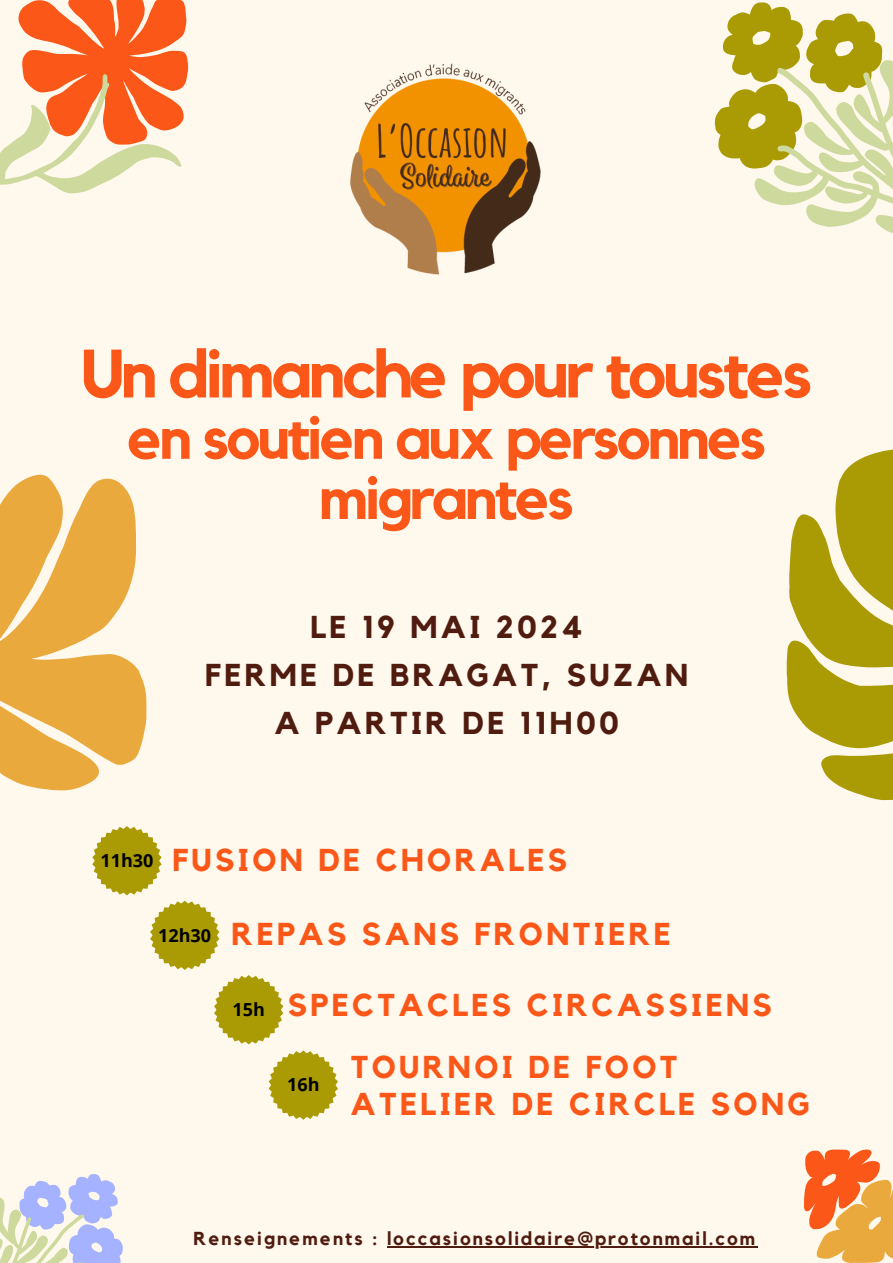
<style>
.page{position:relative;width:893px;height:1263px;background:#fff8ed}
.page>*{position:absolute;margin:0;border:0;box-sizing:border-box;transform-origin:0 0}
.t1{font:700 67.5px "Kollektif";letter-spacing:-.05em;color:#fb5718}
.t2{font:700 60px/60.2px "Kollektif";letter-spacing:-.05em;color:#fb5718;text-align:center}
.t3{font:700 31.5px "Kollektif";letter-spacing:.11em;color:#fb5718}
.t4{font:700 31.5px/47.8px "Kollektif";letter-spacing:.11em;color:#501c0f;text-align:center}
.t5{font:700 18.75px "Kollektif";letter-spacing:.11em;color:#501c0f}
.t6{font:700 18px "Open Sans";color:#000}
</style>
<div class="page">
<svg style="left:804px;top:1149px;width:89px;height:114px"></svg>
<svg style="left:0;top:0;width:188px;height:193px"></svg>
<svg style="left:714px;top:2px;width:179px;height:232px"></svg>
<svg style="left:0;top:1174px;width:123px;height:89px"></svg>
<svg style="left:0;top:474px;width:146px;height:316px;fill:#eaa93d"></svg>
<svg style="left:786px;top:449px;width:107px;height:352px"></svg>
<img style="left:350px;top:63px;width:191px;height:212px">
<svg style="left:92px;top:826px;width:70px;height:69px"></svg>
<svg style="left:150px;top:901px;width:133px;height:143px"></svg>
<svg style="left:269px;top:1050px;width:69px;height:70px"></svg>
<hr style="left:387px;top:1245px;width:370px;height:2px;background:#501c0f">
<p class="t1" style="left:81px;top:343px;width:732px">Un dimanche pour toustes</p>
<p class="t2" style="left:127px;top:410px;width:640px">en soutien aux personnes migrantes</p>
<p class="t4" style="left:205px;top:605px;width:484px">LE 19 MAI 2024<br>FERME DE BRAGAT, SUZAN<br>A PARTIR DE 11H00</p>
<p class="t6" style="left:100px;top:848px;width:54px">11h30</p>
<h1 class="t3" style="left:172px;top:846px;width:396px">FUSION DE CHORALES</h1>
<h2 class="t6" style="left:158px;top:922px;width:54px">12h30</h2>
<p class="t3" style="left:232px;top:919px;width:440px">REPAS SANS FRONTIERE</p>
<h2 class="t6" style="left:232px;top:997px;width:34px">15h</h2>
<p class="t3" style="left:288px;top:990px;width:485px">SPECTACLES CIRCASSIENS</p>
<p class="t3" style="left:351px;top:1052px;width:328px">TOURNOI DE FOOT</p>
<h2 class="t6" style="left:287px;top:1072px;width:34px">16h</h2>
<p class="t3" style="left:350px;top:1090px;width:460px">ATELIER DE CIRCLE SONG</p>
<h2 class="t5" style="left:193px;top:1229px;width:186px">Renseignements :</h2>
<p class="t5" style="left:387px;top:1229px;width:370px">loccasionsolidaire@protonmail.com</p>
</div>
